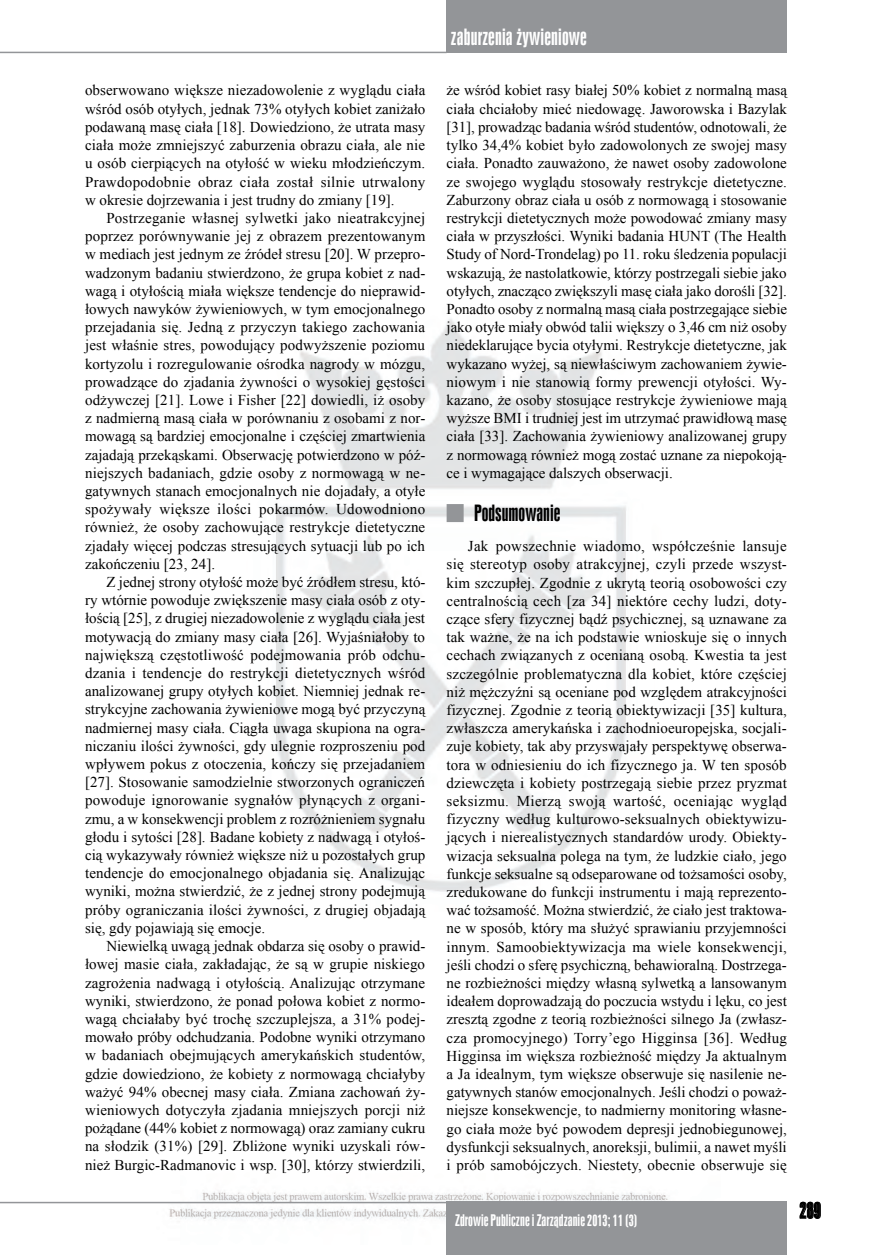
<style>
.page{position:relative;width:872px;height:1255px;background:#fff}
.page>*{position:absolute;margin:0;border:0;box-sizing:border-box;transform-origin:0 0}
.t1{font:21px "Swis 924 EU Normal";letter-spacing:.01em;color:#fff}
._04_srodtytul1-kw1{font:21px "Swis 924 EU Normal";color:#000}
._05_body{font:15px/18.1px "Times New Roman";color:#000;text-align:justify}
.t2{font:15px "Swis 924 EU Normal";letter-spacing:.005em;color:#fff}
</style>
<div class="page">
<img style="left:0;top:51px;width:821px;height:1168px">
<hr style="left:0;top:52px;width:446px;height:1px;background:#939598">
<hr style="left:0;top:1201px;width:446px;height:2px;background:#939598">
<div style="left:446px;top:1201px;width:341px;height:53px;background:#939598"></div>
<svg style="left:799px;top:1201px;width:21px;height:17px"></svg>
<div style="left:446px;top:0;width:341px;height:53px;background:#939598"></div>
<div style="left:446px;top:504px;width:17px;height:18px;background:#939598"></div>
<p class="_05_body" style="left:85px;top:81px;width:342px">obserwowano większe niezadowolenie z wyglądu ciała wśród osób otyłych, jednak 73% otyłych kobiet zaniżało podawaną masę ciała [18]. Dowiedziono, że utrata masy ciała może zmniejszyć zaburzenia obrazu ciała, ale nie u osób cierpiących na otyłość w wieku młodzieńczym.<br>Prawdopodobnie obraz ciała został silnie utrwalony w okresie dojrzewania i jest trudny do zmiany [19].</p>
<p class="_05_body" style="left:85px;top:208px;width:342px;text-indent:21px">Postrzeganie własnej sylwetki jako nieatrakcyjnej poprzez porównywanie jej z obrazem prezentowanym w mediach jest jednym ze źródeł stresu [20]. W przepro&shy;wadzonym badaniu stwierdzono, że grupa kobiet z nad&shy;wagą i otyłością miała większe tendencje do nieprawid&shy;łowych nawyków żywieniowych, w tym emocjonalnego przejadania się. Jedną z przyczyn takiego zachowania jest właśnie stres, powodujący podwyższenie poziomu kortyzolu i rozregulowanie ośrodka nagrody w mózgu, prowadzące do zjadania żywności o wysokiej gęstości odżywczej [21]. Lowe i Fisher [22] dowiedli, iż osoby z nadmierną masą ciała w porównaniu z osobami z nor&shy;mowagą są bardziej emocjonalne i częściej zmartwienia zajadają przekąskami. Obserwację potwierdzono w póź&shy;niejszych badaniach, gdzie osoby z normowagą w ne&shy;gatywnych stanach emocjonalnych nie dojadały, a otyłe spożywały większe ilości pokarmów. Udowodniono również, że osoby zachowujące restrykcje dietetyczne zjadały więcej podczas stresujących sytuacji lub po ich zakończeniu [23, 24].</p>
<p class="_05_body" style="left:85px;top:572px;width:342px;text-indent:21px">Z jednej strony otyłość może być źródłem stresu, któ&shy;ry wtórnie powoduje zwiększenie masy ciała osób z oty&shy;łością [25], z drugiej niezadowolenie z wyglądu ciała jest motywacją do zmiany masy ciała [26]. Wyjaśniałoby to największą częstotliwość podejmowania prób odchu&shy;dzania i tendencje do restrykcji dietetycznych wśród analizowanej grupy otyłych kobiet. Niemniej jednak re&shy;strykcyjne zachowania żywieniowe mogą być przyczyną nadmiernej masy ciała. Ciągła uwaga skupiona na ogra&shy;niczaniu ilości żywności, gdy ulegnie rozproszeniu pod wpływem pokus z otoczenia, kończy się przejadaniem [27]. Stosowanie samodzielnie stworzonych ograniczeń powoduje ignorowanie sygnałów płynących z organi&shy;zmu, a w konsekwencji problem z rozróżnieniem sygnału głodu i sytości [28]. Badane kobiety z nadwagą i otyłoś&shy;cią wykazywały również większe niż u pozostałych grup tendencje do emocjonalnego objadania się. Analizując wyniki, można stwierdzić, że z jednej strony podejmują próby ograniczania ilości żywności, z drugiej objadają się, gdy pojawiają się emocje.</p>
<p class="_05_body" style="left:85px;top:936px;width:342px;text-indent:21px">Niewielką uwagą jednak obdarza się osoby o prawid&shy;łowej masie ciała, zakładając, że są w grupie niskiego zagrożenia nadwagą i otyłością. Analizując otrzymane wyniki, stwierdzono, że ponad połowa kobiet z normo&shy;wagą chciałaby być trochę szczuplejsza, a 31% podej&shy;mowało próby odchudzania. Podobne wyniki otrzymano w badaniach obejmujących amerykańskich studentów, gdzie dowiedziono, że kobiety z normowagą chciałyby ważyć 94% obecnej masy ciała. Zmiana zachowań ży&shy;wieniowych dotyczyła zjadania mniejszych porcji niż pożądane (44% kobiet z normowagą) oraz zamiany cukru na słodzik (31%) [29]. Zbliżone wyniki uzyskali rów&shy;nież Burgic-Radmanovic i wsp. [30], którzy stwierdzili,</p>
<h1 class="t1" style="left:451px;top:24px;width:138px">zaburzenia żywieniowe</h1>
<p class="_05_body" style="left:446px;top:81px;width:342px">że wśród kobiet rasy białej 50% kobiet z normalną masą ciała chciałoby mieć niedowagę. Jaworowska i Bazylak [31], prowadząc badania wśród studentów, odnotowali, że tylko 34,4% kobiet było zadowolonych ze swojej masy ciała. Ponadto zauważono, że nawet osoby zadowolone ze swojego wyglądu stosowały restrykcje dietetyczne.<br>Zaburzony obraz ciała u osób z normowagą i stosowanie restrykcji dietetycznych może powodować zmiany masy ciała w przyszłości. Wyniki badania HUNT (The Health Study of Nord-Trondelag) po 11. roku śledzenia populacji wskazują, że nastolatkowie, którzy postrzegali siebie jako otyłych, znacząco zwiększyli masę ciała jako dorośli [32].<br>Ponadto osoby z normalną masą ciała postrzegające siebie jako otyłe miały obwód talii większy o 3,46 cm niż osoby niedeklarujące bycia otyłymi. Restrykcje dietetyczne, jak wykazano wyżej, są niewłaściwym zachowaniem żywie&shy;niowym i nie stanowią formy prewencji otyłości. Wy&shy;kazano, że osoby stosujące restrykcje żywieniowe mają wyższe BMI i trudniej jest im utrzymać prawidłową masę ciała [33]. Zachowania żywieniowy analizowanej grupy z normowagą również mogą zostać uznane za niepokoją&shy;ce i wymagające dalszych obserwacji.</p>
<p class="_04_srodtytul1-kw1" style="left:474px;top:500px;width:88px">Podsumowanie</p>
<p class="_05_body" style="left:446px;top:537px;width:342px;text-indent:21px">Jak powszechnie wiadomo, współcześnie lansuje się stereotyp osoby atrakcyjnej, czyli przede wszyst&shy;kim szczupłej. Zgodnie z ukrytą teorią osobowości czy centralnością cech [za 34] niektóre cechy ludzi, doty&shy;czące sfery fizycznej bądź psychicznej, są uznawane za tak ważne, że na ich podstawie wnioskuje się o innych cechach związanych z ocenianą osobą. Kwestia ta jest szczególnie problematyczna dla kobiet, które częściej niż mężczyźni są oceniane pod względem atrakcyjności fizycznej. Zgodnie z teorią obiektywizacji [35] kultura, zwłaszcza amerykańska i zachodnioeuropejska, socjali&shy;zuje kobiety, tak aby przyswajały perspektywę obserwa&shy;tora w odniesieniu do ich fizycznego ja. W ten sposób dziewczęta i kobiety postrzegają siebie przez pryzmat seksizmu. Mierzą swoją wartość, oceniając wygląd fizyczny według kulturowo-seksualnych obiektywizu&shy;jących i nierealistycznych standardów urody. Obiekty&shy;wizacja seksualna polega na tym, że ludzkie ciało, jego funkcje seksualne są odseparowane od tożsamości osoby, zredukowane do funkcji instrumentu i mają reprezento&shy;wać tożsamość. Można stwierdzić, że ciało jest traktowa&shy;ne w sposób, który ma służyć sprawianiu przyjemności innym. Samoobiektywizacja ma wiele konsekwencji, jeśli chodzi o sferę psychiczną, behawioralną. Dostrzega&shy;ne rozbieżności między własną sylwetką a lansowanym ideałem doprowadzają do poczucia wstydu i lęku, co jest zresztą zgodne z teorią rozbieżności silnego Ja (zwłasz&shy;cza promocyjnego) Torry’ego Higginsa [36]. Według Higginsa im większa rozbieżność między Ja aktualnym a Ja idealnym, tym większe obserwuje się nasilenie ne&shy;gatywnych stanów emocjonalnych. Jeśli chodzi o poważ&shy;niejsze konsekwencje, to nadmierny monitoring własne&shy;go ciała może być powodem depresji jednobiegunowej, dysfunkcji seksualnych, anoreksji, bulimii, a nawet myśli i prób samobójczych. Niestety, obecnie obserwuje się</p>
<p class="t2" style="left:455px;top:1211px;width:184px">Zdrowie Publiczne i Zarządzanie 2013; 11 (3)</p>
<h1 class="_04_srodtytul1-kw1" style="left:799px;top:1197px;width:23px">289</h1>
</div>
